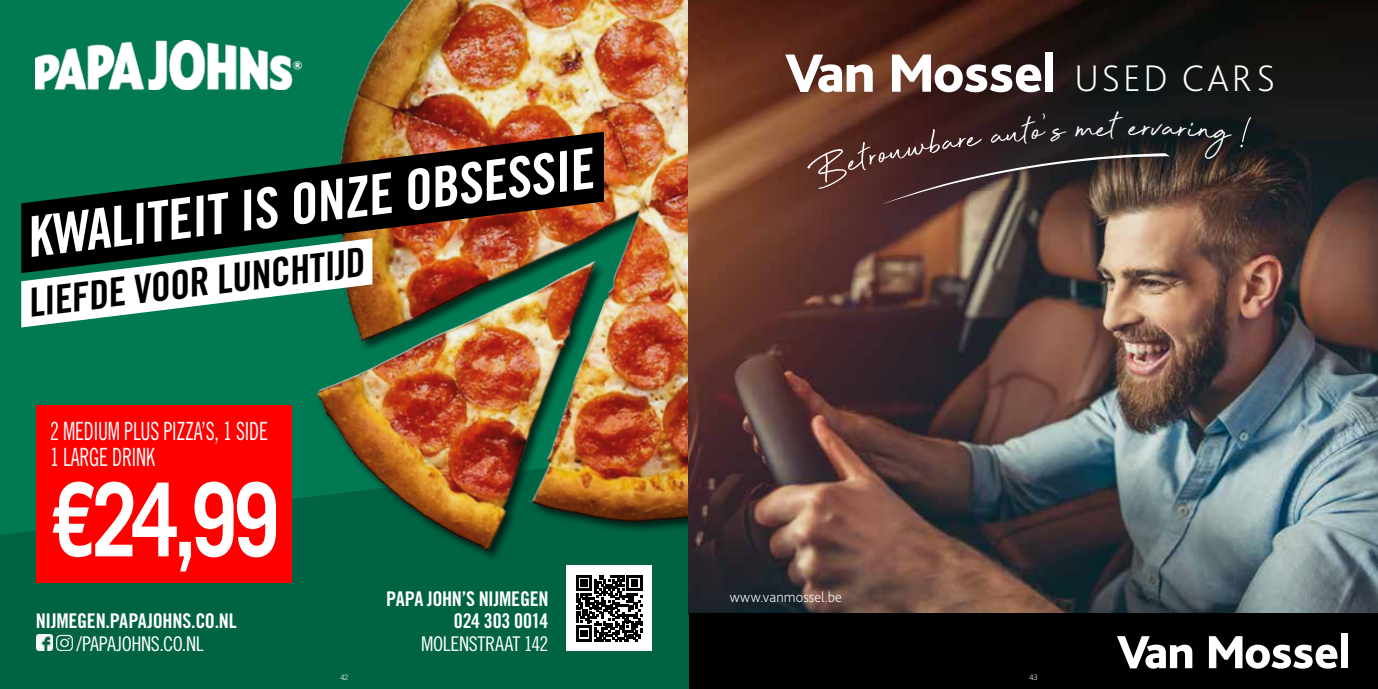
<style>
.page{position:relative;width:1378px;height:689px;background:#fff}
.page>*{position:absolute;margin:0;border:0;box-sizing:border-box;transform-origin:0 0}
.t1{font:700 102.15px "Trade Gothic LT Std";color:#fff;scale:.8 1}
.t2{font:55.95px "Trade Gothic LT Std Bd Cn 20";color:#fff}
.t3{font:46.2px "Beyond Infinity";color:#fff}
.t4{font:39.75px "Trade Gothic LT Std Bd Cn 20";color:#000}
.t5{font:200 38.7px "Bliss Pro";letter-spacing:.075em;color:#fff}
.t6{font:25.2px/27px "Trade Gothic LT Std Cn 18";letter-spacing:-.01em;color:#fff;scale:.8 1}
.t7{font:20.25px/22.5px "Trade Gothic LT Std Bd Cn 20";letter-spacing:-.015em;color:#fff;text-align:right}
.t8{font:20.25px "Trade Gothic LT Std Cn 18";letter-spacing:-.02em;color:#fff}
.t9{font:200 15px "Bliss Pro";letter-spacing:.005em;color:#fff}
.t10{font:300 7.5px "Trade Gothic LT Std";color:#fff}
</style>
<div class="page">
<div style="left:0;top:0;width:689px;height:689px;background:#017953"></div>
<div style="left:0;top:531px;width:118px;height:158px;background:#006344"></div>
<img style="left:36px;top:44px;width:82px;height:45px">
<div style="left:36px;top:405px;width:255px;height:178px;background:#f00"></div>
<img style="left:118px;top:40px;width:571px;height:649px">
<img style="left:225px;top:0;width:464px;height:678px">
<img style="left:21px;top:132px;width:583px;height:141px">
<svg style="left:21px;top:238px;width:351px;height:89px"></svg>
<div style="left:567px;top:566px;width:85px;height:85px;background:#fff"></div>
<svg style="left:576px;top:575px;width:66px;height:66px"></svg>
<img style="left:36px;top:634px;width:16px;height:17px">
<img style="left:56px;top:634px;width:17px;height:17px">
<img style="left:689px;top:0;width:689px;height:614px">
<div style="left:689px;top:614px;width:689px;height:75px;background:#000"></div>
<svg style="left:1209px;top:636px;width:128px;height:33px"></svg>
<div style="left:1341px;top:634px;width:6px;height:34px;background:#fff"></div>
<svg style="left:1117px;top:636px;width:75px;height:33px"></svg>
<svg style="left:892px;top:55px;width:149px;height:37px"></svg>
<div style="left:1045px;top:52px;width:8px;height:40px;background:#fff"></div>
<svg style="left:785px;top:55px;width:87px;height:37px"></svg>
<svg style="left:805px;top:112px;width:427px;height:93px;background:#422e2a"></svg>
<svg style="left:1240px;top:116px;width:11px;height:32px"></svg>
<h2 class="t2" style="left:22px;top:204px;width:572px;rotate:-7deg">KWALITEIT IS ONZE OBSESSIE</h2>
<h3 class="t4" style="left:25px;top:279px;width:340px;rotate:-7deg">LIEFDE VOOR LUNCHTIJD</h3>
<h3 class="t5" style="left:1074px;top:54px;width:202px">USED CARS</h3>
<h3 class="t3" style="left:1129px;top:103px;width:24px">er</h3>
<p class="t6" style="left:50px;top:417px;width:274px">2 MEDIUM PLUS PIZZA’S, 1 SIDE<br>1 LARGE DRINK</p>
<h1 class="t1" style="left:50px;top:457px;width:287px">€24,99</h1>
<p class="t7" style="left:36px;top:609px;width:202px">NIJMEGEN.PAPAJOHNS.CO.NL</p>
<p class="t8" style="left:76px;top:631px;width:129px">/PAPAJOHNS.CO.NL</p>
<p class="t7" style="left:386px;top:587px;width:164px">PAPA JOHN’S NIJMEGEN<br>024 303 0014</p>
<p class="t8" style="left:421px;top:631px;width:129px">MOLENSTRAAT 142</p>
<p class="t9" style="left:730px;top:587px;width:114px">www.vanmossel.be</p>
<p class="t10" style="left:340px;top:672px;width:9px">42</p>
<p class="t10" style="left:1029px;top:672px;width:10px">43</p>
</div>
